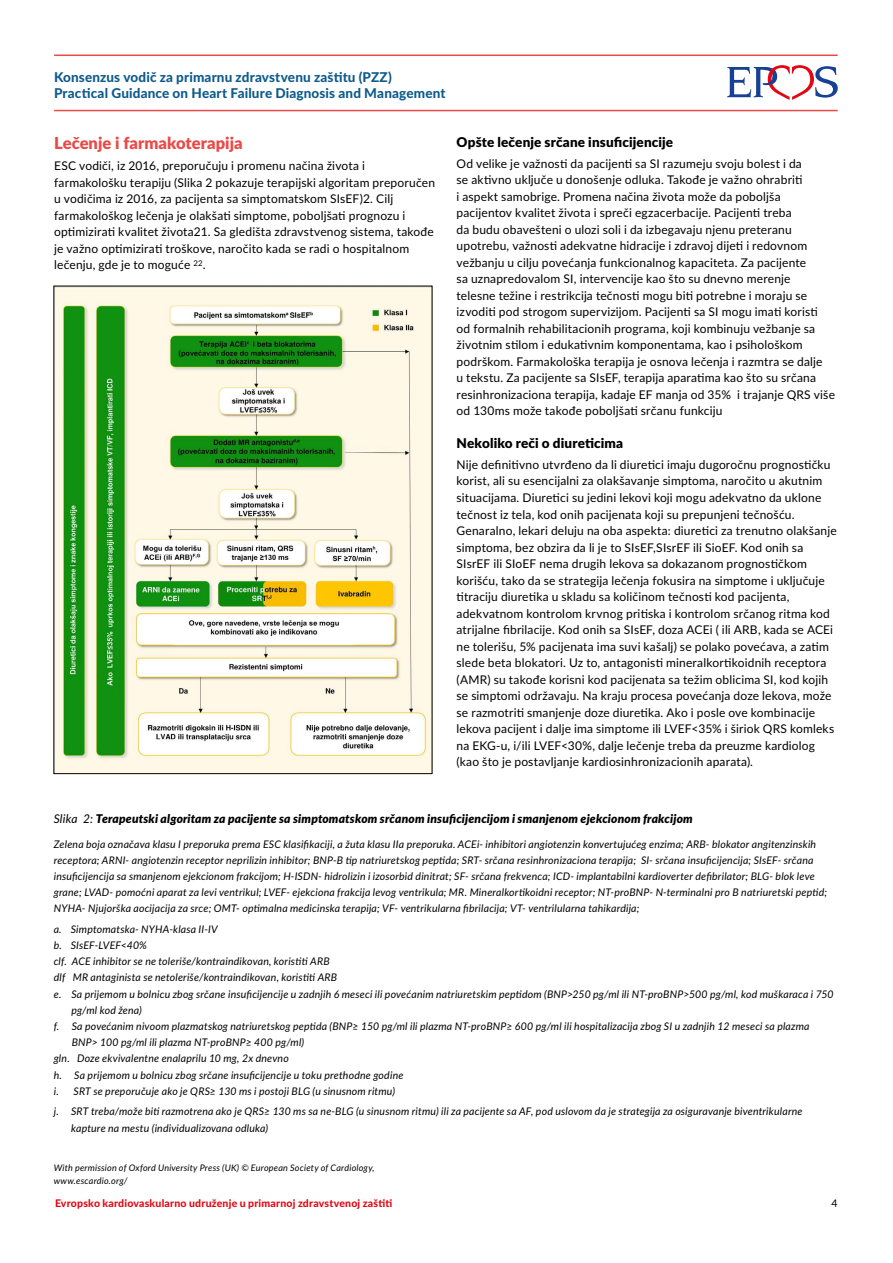
<style>
.page{position:relative;width:893px;height:1263px;background:#fff}
.page>*{position:absolute;margin:0;border:0;box-sizing:border-box;transform-origin:0 0}
.t1{font:900 16.5px "Lato";color:#e94a48}
.t2{font:800 13.5px/16.2px "Lato";letter-spacing:.01em;color:#0d5b8c}
.t3{font:900 13.5px "Lato";letter-spacing:.01em;color:#000}
.t4{font:12px/16.5px "Lato";letter-spacing:.015em;color:#000}
.t5{font:italic 900 12px "Lato";letter-spacing:.015em;color:#000}
.t6{font:italic 10.5px/16.2px "Lato";letter-spacing:.02em;color:#000}
.t7{font:800 10.5px "Lato";letter-spacing:.02em;color:#e30613}
.t8{font:10.5px "Lato";color:#000}
.t9{font:italic 9px/12.9px "Lato";letter-spacing:.02em;color:#000}
.t10{font:italic 700 8.7px "Times New Roman";color:#000}
.t11{font:8.7px "Times New Roman";color:#000}
.s1{font-weight:400}
</style>
<div class="page">
<svg style="left:727px;top:65px;width:111px;height:35px"></svg>
<hr style="left:54px;top:55px;width:784px;height:1px;background:#e94a48">
<hr style="left:54px;top:110px;width:784px;height:1px;background:#e94a48">
<img style="left:56px;top:288px;width:374px;height:484px">
<p class="t2" style="left:54px;top:68px;width:393px">Konsenzus vodič za primarnu zdravstvenu zaštitu (PZZ)<br>Practical Guidance on Heart Failure Diagnosis and Management</p>
<h1 class="t1" style="left:54px;top:131px;width:190px">Lečenje i farmakoterapija</h1>
<p class="t4" style="left:54px;top:157px;width:382px">ESC vodiči, iz 2016, preporučuju i promenu načina života i farmakološku terapiju (Slika 2 pokazuje terapijski algoritam preporučen u vodičima iz 2016, za pacijenta sa simptomatskom SIsEF)2. Cilj farmakološkog lečenja je olakšati simptome, poboljšati prognozu i optimizirati kvalitet života21. Sa gledišta zdravstvenog sistema, takođe je važno optimizirati troškove, naročito kada se radi o hospitalnom lečenju, gde je to moguće <sup>22</sup>.</p>
<p class="t3" style="left:457px;top:132px;width:218px">Opšte lečenje srčane insuficijencije</p>
<p class="t4" style="left:457px;top:155px;width:380px">Od velike je važnosti da pacijenti sa SI razumeju svoju bolest i da<br>se aktivno uključe u donošenje odluka. Takođe je važno ohrabriti<br>i aspekt samobrige. Promena načina života može da poboljša pacijentov kvalitet života i spreči egzacerbacije. Pacijenti treba<br>da budu obavešteni o ulozi soli i da izbegavaju njenu preteranu upotrebu, važnosti adekvatne hidracije i zdravoj dijeti i redovnom vežbanju u cilju povećanja funkcionalnog kapaciteta. Za pacijente<br>sa uznapredovalom SI, intervencije kao što su dnevno merenje<br>telesne težine i restrikcija tečnosti mogu biti potrebne i moraju se izvoditi pod strogom supervizijom. Pacijenti sa SI mogu imati koristi<br>od formalnih rehabilitacionih programa, koji kombinuju vežbanje sa životnim stilom i edukativnim komponentama, kao i psihološkom podrškom. Farmakološka terapija je osnova lečenja i razmtra se dalje<br>u tekstu. Za pacijente sa SIsEF, terapija aparatima kao što su srčana resinhronizaciona terapija, kadaje EF manja od 35% i trajanje QRS više od 130ms može takođe poboljšati srčanu funkciju</p>
<p class="t3" style="left:457px;top:433px;width:168px">Nekoliko reči o diureticima</p>
<p class="t4" style="left:457px;top:456px;width:382px">Nije definitivno utvrđeno da li diuretici imaju dugoročnu prognostičku korist, ali su esencijalni za olakšavanje simptoma, naročito u akutnim situacijama. Diuretici su jedini lekovi koji mogu adekvatno da uklone tečnost iz tela, kod onih pacijenata koji su prepunjeni tečnošću.<br>Genaralno, lekari deluju na oba aspekta: diuretici za trenutno olakšanje simptoma, bez obzira da li je to SIsEF,SIsrEF ili SioEF. Kod onih sa SIsrEF ili SIoEF nema drugih lekova sa dokazanom prognostičkom korišću, tako da se strategija lečenja fokusira na simptome i uključuje titraciju diuretika u skladu sa količinom tečnosti kod pacijenta, adekvatnom kontrolom krvnog pritiska i kontrolom srčanog ritma kod atrijalne fibrilacije. Kod onih sa SIsEF, doza ACEi ( ili ARB, kada se ACEi ne tolerišu, 5% pacijenata ima suvi kašalj) se polako povećava, a zatim slede beta blokatori. Uz to, antagonisti mineralkortikoidnih receptora (AMR) su takođe korisni kod pacijenata sa težim oblicima SI, kod kojih se simptomi održavaju. Na kraju procesa povećanja doze lekova, može se razmotriti smanjenje doze diuretika. Ako i posle ove kombinacije lekova pacijent i dalje ima simptome ili LVEF&lt;35% i širiok QRS komleks na EKG-u, i/ili LVEF&lt;30%, dalje lečenje treba da preuzme kardiolog (kao što je postavljanje kardiosinhronizacionih aparata).</p>
<p class="t10" style="left:40px;top:809px;width:37px">frakcijom</p>
<p class="t11" style="left:433px;top:810px;width:6px">7</p>
<p class="t5" style="left:54px;top:809px;width:640px"><span class="s1">Slika 2:</span> Terapeutski algoritam za pacijente sa simptomatskom srčanom insuficijencijom i smanjenom ejekcionom frakcijom</p>
<p class="t6" style="left:54px;top:835px;width:775px">Zelena boja označava klasu I preporuka prema ESC klasifikaciji, a žuta klasu IIa preporuka. ACEi- inhibitori angiotenzin konvertujućeg enzima; ARB- blokator angitenzinskih receptora; ARNI- angiotenzin receptor neprilizin inhibitor; BNP-B tip natriuretskog peptida; SRT- srčana resinhronizaciona terapija; SI- srčana insuficijencija; SIsEF- srčana insuficijencija sa smanjenom ejekcionom frakcijom; H-ISDN- hidrolizin i izosorbid dinitrat; SF- srčana frekvenca; ICD- implantabilni kardioverter defibrilator; BLG- blok leve grane; LVAD- pomoćni aparat za levi ventrikul; LVEF- ejekciona frakcija levog ventrikula; MR. Mineralkortikoidni receptor; NT-proBNP- N-terminalni pro B natriuretski peptid; NYHA- Njujorška aocijacija za srce; OMT- optimalna medicinska terapija; VF- ventrikularna fibrilacija; VT- ventrilularna tahikardija;</p>
<p class="t6" style="left:54px;top:920px;width:166px">a. Simptomatska- NYHA-klasa II-IV</p>
<p class="t6" style="left:54px;top:937px;width:95px">b. SIsEF-LVEF&lt;40%</p>
<p class="t6" style="left:54px;top:953px;width:277px">clf. ACE inhibitor se ne toleriše/kontraindikovan, koristiti ARB</p>
<p class="t6" style="left:54px;top:969px;width:285px">dlf MR antaginista se netoleriše/kontraindikovan, koristiti ARB</p>
<p class="t6" style="left:54px;top:985px;width:781px">e. Sa prijemom u bolnicu zbog srčane insuficijencije u zadnjih 6 meseci ili povećanim natriuretskim peptidom (BNP&gt;250 pg/ml ili NT-proBNP&gt;500 pg/ml, kod muškaraca i 750</p>
<p class="t6" style="left:71px;top:1001px;width:72px">pg/ml kod žena)</p>
<p class="t6" style="left:54px;top:1018px;width:757px">f. Sa povećanim nivoom plazmatskog natriuretskog peptida (BNP≥ 150 pg/ml ili plazma NT-proBNP≥ 600 pg/ml ili hospitalizacija zbog SI u zadnjih 12 meseci sa plazma</p>
<p class="t6" style="left:72px;top:1034px;width:234px">BNP&gt; 100 pg/ml ili plazma NT-proBNP≥ 400 pg/ml)</p>
<p class="t6" style="left:54px;top:1050px;width:237px">gln. Doze ekvivalentne enalaprilu 10 mg, 2x dnevno</p>
<p class="t6" style="left:54px;top:1066px;width:351px">h. Sa prijemom u bolnicu zbog srčane insuficijencije u toku prethodne godine</p>
<p class="t6" style="left:54px;top:1082px;width:343px">i. SRT se preporučuje ako je QRS≥ 130 ms i postoji BLG (u sinusnom ritmu)</p>
<p class="t6" style="left:71px;top:1103px;width:733px;text-indent:-17px">j. SRT treba/može biti razmotrena ako je QRS≥ 130 ms sa ne-BLG (u sinusnom ritmu) ili za pacijente sa AF, pod uslovom da je strategija za osiguravanje biventrikularne kapture na mestu (individualizovana odluka)</p>
<p class="t9" style="left:54px;top:1161px;width:322px">With permission of Oxford University Press (UK) © European Society of Cardiology, www.escardio.org/</p>
<p class="t7" style="left:55px;top:1196px;width:339px">Evropsko kardiovaskularno udruženje u primarnoj zdravstvenoj zaštiti</p>
<p class="t8" style="left:832px;top:1196px;width:8px">4</p>
</div>
